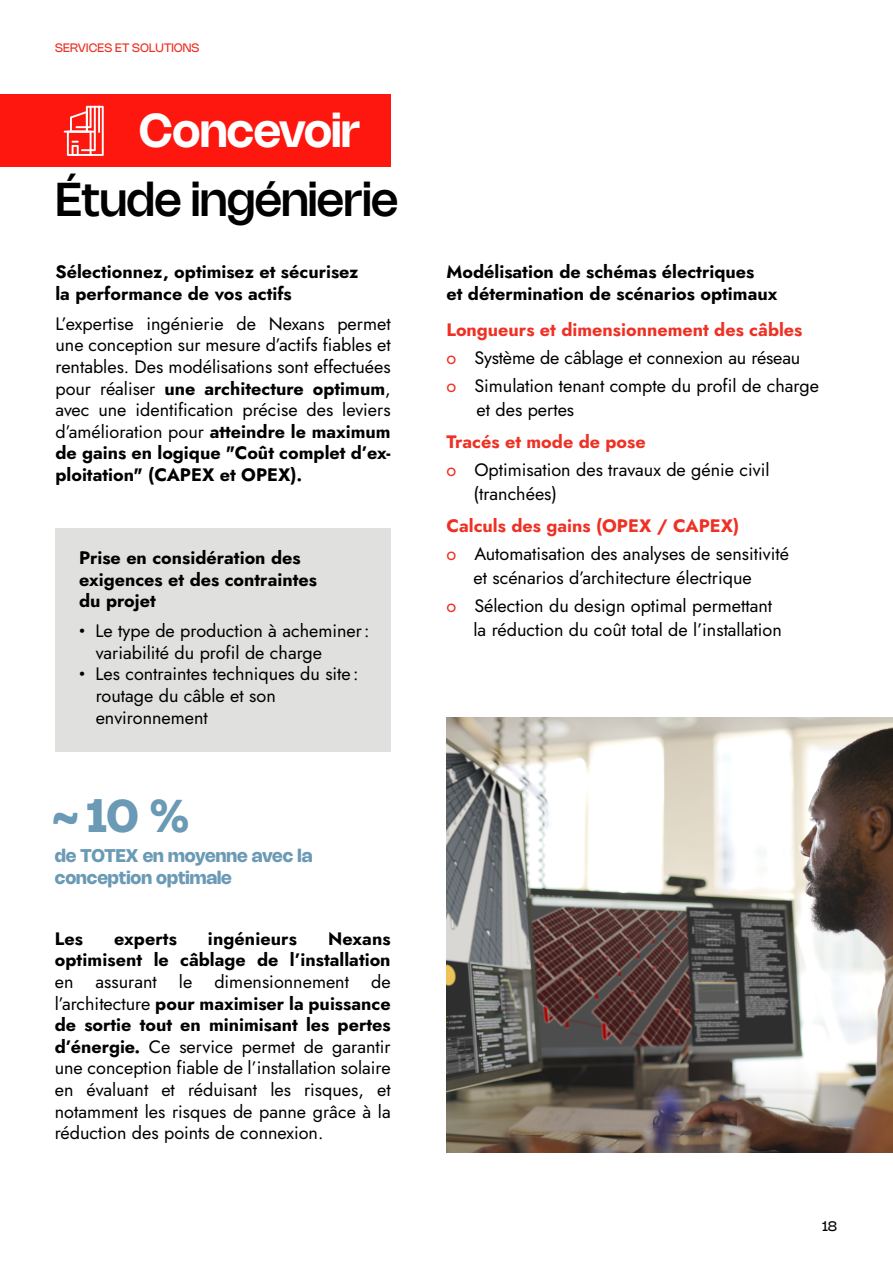
<style>
.page{position:relative;width:893px;height:1263px;background:#fff}
.page>*{position:absolute;margin:0;border:0;box-sizing:border-box;transform-origin:0 0}
.t1{font:500 46.5px "Nohemi";letter-spacing:-.01em;color:#000}
.t2{font:600 46.5px "Nohemi";letter-spacing:-.01em;color:#fff}
.t3{font:700 45px "Nohemi";color:#6a9ab5}
.t4{font:18px/21.6px "Jost";color:#000}
.t5{font:700 18px/21.6px "Nohemi";color:#6a9ab5}
.t6{font:13.5px "Nohemi";color:#000}
.t7{font:12px "Nohemi";letter-spacing:.01em;color:#ee3124}
.s1{font-weight:900}
.s2{color:#ee3124}
</style>
<div class="page">
<div style="left:55px;top:528px;width:336px;height:223px;background:#e0e0df"></div>
<div style="left:0;top:95px;width:391px;height:72px;background:#fe170f"></div>
<hr style="left:64px;top:131px;width:31px;height:2px;background:#fff">
<svg style="left:67px;top:106px;width:37px;height:50px"></svg>
<img style="left:446px;top:718px;width:447px;height:434px">
<p class="t7" style="left:55px;top:40px;width:146px">SERVICES ET SOLUTIONS</p>
<h1 class="t2" style="left:139px;top:102px;width:223px">Concevoir</h1>
<h1 class="t1" style="left:56px;top:171px;width:344px">Étude ingénierie</h1>
<p class="t4" style="left:55px;top:261px;width:305px">Sélectionnez, optimisez et sécurisez la performance de vos actifs</p>
<p class="t4" style="left:55px;top:313px;width:337px;text-align:justify">L’expertise ingénierie de Nexans permet une conception sur mesure d’actifs fiables et rentables. Des modélisations sont effectuées pour réaliser une architecture optimum, avec une identification précise des leviers d’amélioration pour atteindre le maximum de gains en logique "Coût complet d’ex&shy;ploitation" (CAPEX et OPEX).</p>
<p class="t4" style="left:79px;top:547px;width:239px">Prise en considération des exigences et des contraintes du projet</p>
<p class="t4" style="left:96px;top:620px;width:275px;text-indent:-17px"><span class="s1">•</span> Le type de production à acheminer: variabilité du profil de charge</p>
<p class="t4" style="left:96px;top:663px;width:264px;text-indent:-17px"><span class="s1">•</span> Les contraintes techniques du site: routage du câble et son environnement</p>
<h2 class="t3" style="left:87px;top:788px;width:104px">10 %</h2>
<p class="t5" style="left:55px;top:845px;width:259px">de TOTEX en moyenne avec la conception optimale</p>
<h2 class="t3" style="left:52px;top:796px;width:28px">~</h2>
<p class="t4" style="left:55px;top:928px;width:30px">Les</p>
<p class="t4" style="left:114px;top:928px;width:64px">experts</p>
<p class="t4" style="left:208px;top:928px;width:91px">ingénieurs</p>
<p class="t4" style="left:55px;top:928px;width:337px;text-align:justify;text-indent:273px">Nexans optimisent le câblage de l’installation en assurant le dimensionnement de l’architecture pour maximiser la puissance de sortie tout en minimisant les pertes d’énergie. Ce service permet de garantir une conception fiable de l’installation solaire en évaluant et réduisant les risques, et notamment les risques de panne grâce à la réduction des points de connexion.</p>
<p class="t4" style="left:446px;top:261px;width:332px">Modélisation de schémas électriques<br>et détermination de scénarios optimaux</p>
<p class="t4" style="left:446px;top:316px;width:374px;line-height:28px"><span class="s2">Longueurs et dimensionnement des câbles<br>o</span> Système de câblage et connexion au réseau<br><span class="s2">o</span> Simulation tenant compte du profil de charge</p>
<p class="t4" style="left:476px;top:399px;width:99px">et des pertes</p>
<p class="t4" style="left:446px;top:428px;width:325px;line-height:28px"><span class="s2">Tracés et mode de pose<br>o</span> Optimisation des travaux de génie civil</p>
<p class="t4" style="left:473px;top:483px;width:85px">(tranchées)</p>
<p class="t4" style="left:446px;top:512px;width:344px;line-height:28px"><span class="s2">Calculs des gains (OPEX / CAPEX)<br>o</span> Automatisation des analyses de sensitivité</p>
<p class="t4" style="left:446px;top:564px;width:327px;line-height:28px;text-align:center">et scénarios d’architecture électrique<br><span class="s2">o</span> Sélection du design optimal permettant</p>
<p class="t4" style="left:473px;top:619px;width:310px">la réduction du coût total de l’installation</p>
<p class="t6" style="left:822px;top:1218px;width:17px">18</p>
</div>
